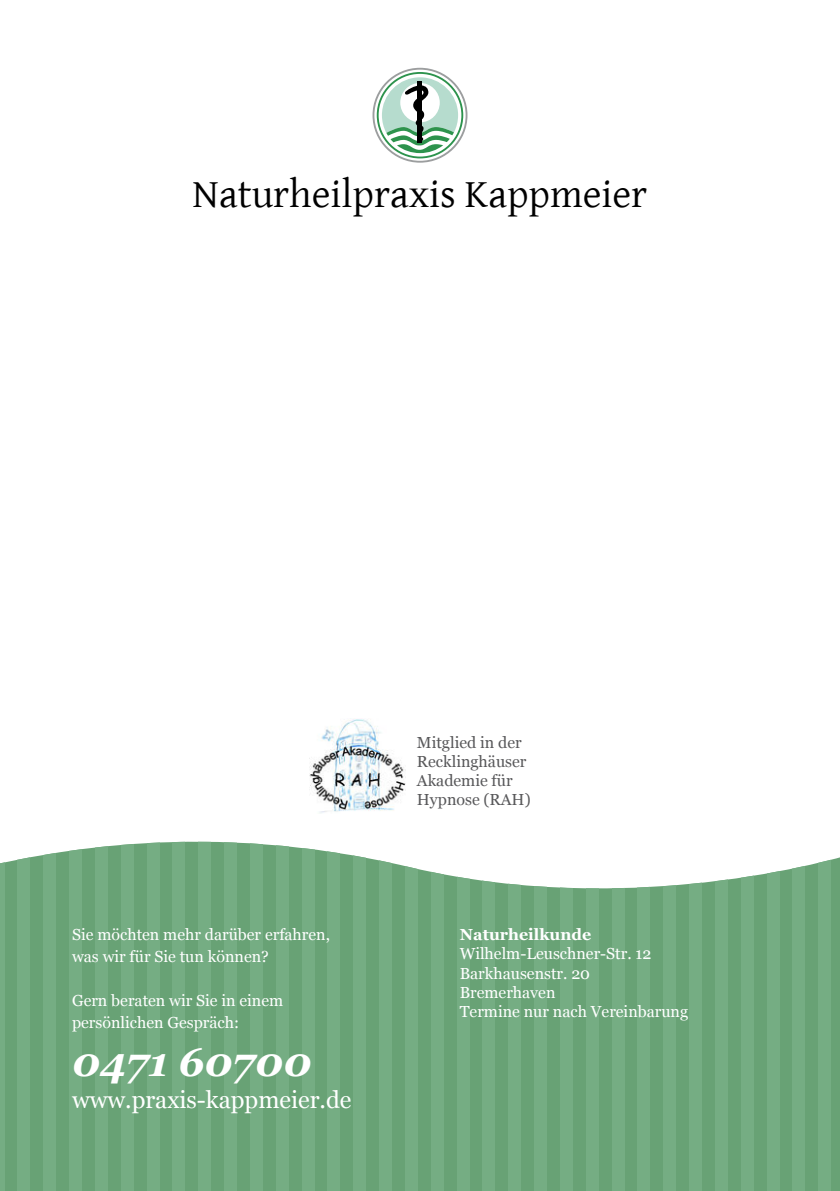
<style>
.page{position:relative;width:840px;height:1191px;background:#fff}
.page>*{position:absolute;margin:0;border:0;box-sizing:border-box;transform-origin:0 0}
.t1{font:40.6px "Gentium Basic";color:#000}
.t2{font:italic 700 40px "Georgia";color:#fff}
.t3{font:24px "Georgia";color:#fff}
.t4{font:16px/19.2px "Georgia";color:#fff}
.t5{font:16px/19.2px "Georgia";color:#58585a}
.t6{font:700 16px "Georgia";color:#fff}
</style>
<div class="page">
<img style="left:309px;top:718px;width:96px;height:95px">
<svg style="left:4px;top:841px;width:835px;height:350px;background:#72a87e"></svg>
<div style="left:817px;top:841px;width:13px;height:350px;background:#75ad83"></div>
<div style="left:792px;top:841px;width:12px;height:350px;background:#75ad83"></div>
<div style="left:766px;top:841px;width:13px;height:350px;background:#75ad83"></div>
<div style="left:740px;top:841px;width:13px;height:350px;background:#75ad83"></div>
<div style="left:714px;top:841px;width:13px;height:350px;background:#75ad83"></div>
<div style="left:688px;top:841px;width:13px;height:350px;background:#75ad83"></div>
<div style="left:663px;top:841px;width:12px;height:350px;background:#75ad83"></div>
<div style="left:637px;top:841px;width:13px;height:350px;background:#75ad83"></div>
<div style="left:611px;top:841px;width:13px;height:350px;background:#75ad83"></div>
<div style="left:585px;top:841px;width:13px;height:350px;background:#75ad83"></div>
<div style="left:559px;top:841px;width:13px;height:350px;background:#75ad83"></div>
<div style="left:534px;top:841px;width:12px;height:350px;background:#75ad83"></div>
<div style="left:508px;top:841px;width:13px;height:350px;background:#75ad83"></div>
<div style="left:482px;top:841px;width:13px;height:350px;background:#75ad83"></div>
<div style="left:456px;top:841px;width:13px;height:350px;background:#75ad83"></div>
<div style="left:430px;top:841px;width:13px;height:350px;background:#75ad83"></div>
<div style="left:404px;top:841px;width:13px;height:350px;background:#75ad83"></div>
<div style="left:379px;top:841px;width:13px;height:350px;background:#75ad83"></div>
<div style="left:353px;top:841px;width:13px;height:350px;background:#75ad83"></div>
<div style="left:327px;top:841px;width:13px;height:350px;background:#75ad83"></div>
<div style="left:301px;top:841px;width:13px;height:350px;background:#75ad83"></div>
<div style="left:275px;top:841px;width:13px;height:350px;background:#75ad83"></div>
<div style="left:250px;top:841px;width:13px;height:350px;background:#75ad83"></div>
<div style="left:224px;top:841px;width:13px;height:350px;background:#75ad83"></div>
<div style="left:198px;top:841px;width:13px;height:350px;background:#75ad83"></div>
<div style="left:172px;top:841px;width:13px;height:350px;background:#75ad83"></div>
<div style="left:146px;top:841px;width:13px;height:350px;background:#75ad83"></div>
<div style="left:121px;top:841px;width:13px;height:350px;background:#75ad83"></div>
<div style="left:95px;top:841px;width:13px;height:350px;background:#75ad83"></div>
<div style="left:69px;top:841px;width:13px;height:350px;background:#75ad83"></div>
<div style="left:43px;top:841px;width:13px;height:350px;background:#75ad83"></div>
<div style="left:17px;top:841px;width:13px;height:350px;background:#75ad83"></div>
<hr style="left:0;top:841px;width:4px;height:350px;background:#75ad83">
<svg style="left:372px;top:68px;width:95px;height:95px"></svg>
<h1 class="t1" style="left:192px;top:164px;width:456px">Naturheilpraxis Kappmeier</h1>
<p class="t4" style="left:72px;top:924px;width:259px;line-height:22px">Sie möchten mehr darüber erfahren, was wir für Sie tun können?</p>
<p class="t4" style="left:72px;top:990px;width:212px;line-height:22px">Gern beraten wir Sie in einem persönlichen Gespräch:</p>
<h2 class="t2" style="left:72px;top:1036px;width:241px">0471 60700</h2>
<h3 class="t3" style="left:72px;top:1085px;width:281px">www.praxis-kappmeier.de</h3>
<p class="t5" style="left:416px;top:733px;width:115px">Mitglied in der<br>Recklinghäuser<br>Akademie für<br>Hypnose (RAH)</p>
<p class="t6" style="left:459px;top:924px;width:133px">Naturheilkunde</p>
<p class="t4" style="left:459px;top:944px;width:230px">Wilhelm-Leuschner-Str. 12<br>Barkhausenstr. 20<br>Bremerhaven<br>Termine nur nach Vereinbarung</p>
</div>
